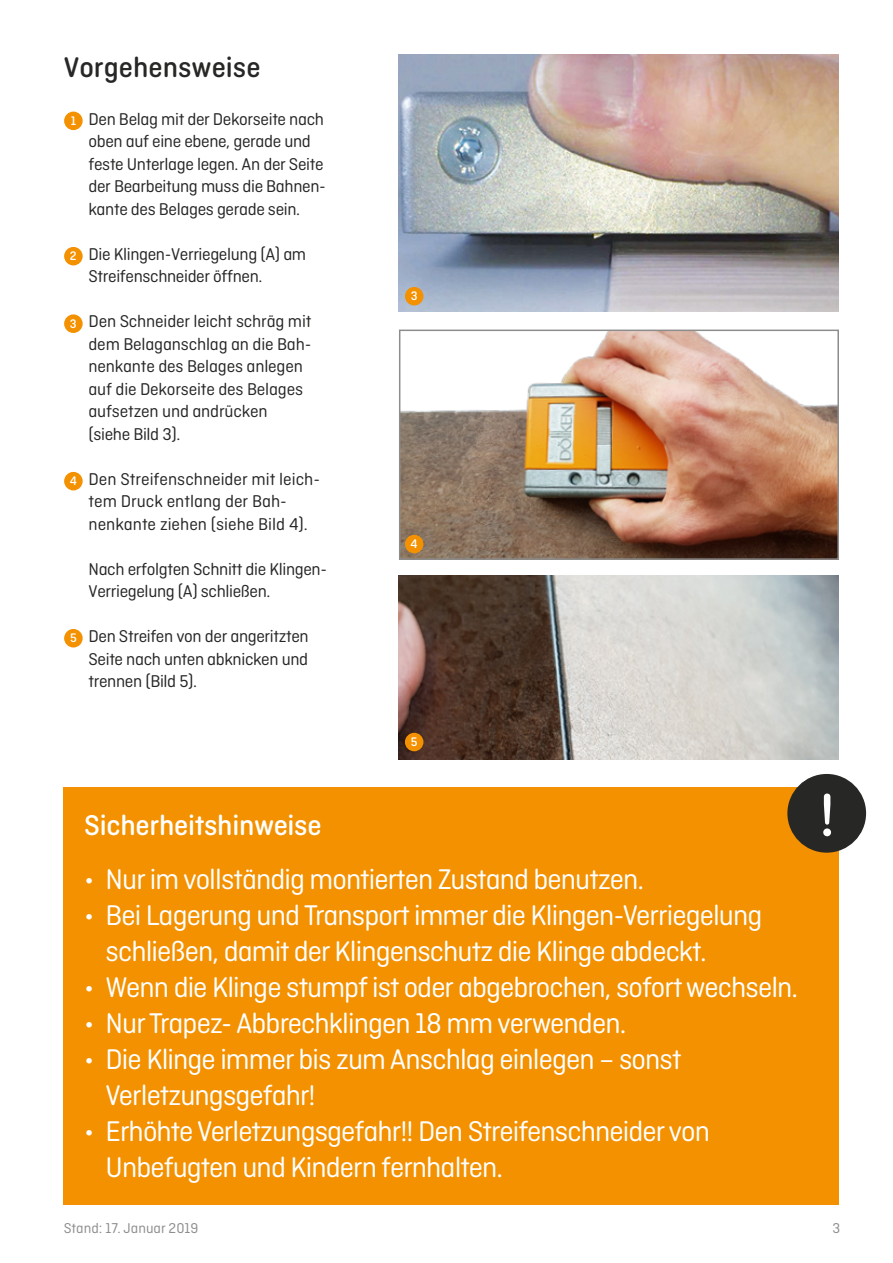
<style>
.page{position:relative;width:893px;height:1263px;background:#fff}
.page>*{position:absolute;margin:0;border:0;box-sizing:border-box;transform-origin:0 0}
.t1{font:500 63.6px "Ciutadella Rounded";color:#fff}
.t2{font:30px/36px "Ciutadella Rounded";letter-spacing:-.03em;color:#fff}
.t3{font:500 30px "Ciutadella Rounded";letter-spacing:-.01em;color:#fff}
.t4{font:500 30px "Ciutadella Rounded";color:#272726}
.t5{font:18px/22.5px "Ciutadella Rounded";letter-spacing:-.02em;color:#272726}
.t6{font:18px/22.5px "Ciutadella Rounded";color:#272726}
.t7{font:15px "Ciutadella Rounded";color:#8d8d8d}
.t8{font:500 13.05px "Ciutadella Rounded";color:#fff}
</style>
<div class="page">
<img style="left:398px;top:54px;width:441px;height:257px">
<img style="left:402px;top:333px;width:434px;height:224px">
<div style="left:399px;top:330px;width:440px;height:230px;border:2px solid #8d8d8d"></div>
<img style="left:398px;top:575px;width:441px;height:184px">
<div style="left:405px;top:535px;width:18px;height:18px;background:#f39100;border-radius:50%"></div>
<div style="left:405px;top:733px;width:18px;height:18px;background:#f39100;border-radius:50%"></div>
<div style="left:64px;top:472px;width:19px;height:18px;background:#f39100;border-radius:50%"></div>
<div style="left:64px;top:629px;width:19px;height:18px;background:#f39100;border-radius:50%"></div>
<div style="left:64px;top:112px;width:19px;height:18px;background:#f39100;border-radius:50%"></div>
<div style="left:64px;top:247px;width:19px;height:18px;background:#f39100;border-radius:50%"></div>
<div style="left:64px;top:314px;width:19px;height:19px;background:#f39100;border-radius:50%"></div>
<div style="left:405px;top:287px;width:18px;height:18px;background:#f39100;border-radius:50%"></div>
<div style="left:64px;top:787px;width:775px;height:418px;background:#f39100"></div>
<div style="left:787px;top:774px;width:79px;height:79px;background:#272726;border-radius:50%"></div>
<h2 class="t4" style="left:64px;top:50px;width:198px">Vorgehensweise</h2>
<p class="t8" style="left:71px;top:113px;width:7px">1</p>
<p class="t8" style="left:70px;top:249px;width:8px">2</p>
<p class="t8" style="left:70px;top:316px;width:8px">3</p>
<p class="t8" style="left:70px;top:474px;width:9px">4</p>
<p class="t8" style="left:70px;top:631px;width:8px">5</p>
<p class="t5" style="left:89px;top:108px;width:239px">Den Belag mit der Dekorseite nach oben auf eine ebene, gerade und feste Unterlage legen. An der Seite der Bearbeitung muss die Bahnen&shy;kante des Belages gerade sein.</p>
<p class="t5" style="left:89px;top:243px;width:219px">Die Klingen-Verriegelung (A) am<br>Streifenschneider öffnen.</p>
<p class="t5" style="left:89px;top:310px;width:224px">Den Schneider leicht schräg mit dem Belaganschlag an die Bah&shy;nenkante des Belages anlegen auf die Dekorseite des Belages aufsetzen und andrücken (siehe Bild 3).</p>
<p class="t6" style="left:89px;top:468px;width:233px">Den Streifenschneider mit leich&shy;tem Druck entlang der Bah&shy;nenkante ziehen (siehe Bild 4).</p>
<p class="t5" style="left:89px;top:558px;width:240px">Nach erfolgten Schnitt die Klingen-<br>Verriegelung (A) schließen.</p>
<p class="t5" style="left:89px;top:625px;width:222px;text-align:justify">Den Streifen von der angeritzten Seite nach unten abknicken und trennen (Bild 5).</p>
<p class="t8" style="left:411px;top:289px;width:8px">3</p>
<p class="t8" style="left:411px;top:536px;width:9px">4</p>
<p class="t8" style="left:411px;top:734px;width:8px">5</p>
<h2 class="t3" style="left:84px;top:808px;width:239px">Sicherheitshinweise</h2>
<h2 class="t2" style="left:84px;top:861px;width:561px">• Nur im vollständig montierten Zustand benutzen.</h2>
<h2 class="t2" style="left:106px;top:897px;width:658px;text-indent:-21px">• Bei Lagerung und Transport immer die Klingen-Verriegelung schließen, damit der Klingenschutz die Klinge abdeckt.</h2>
<h2 class="t2" style="left:84px;top:969px;width:715px">• Wenn die Klinge stumpf ist oder abgebrochen, sofort wechseln.</h2>
<h2 class="t2" style="left:84px;top:1005px;width:543px">• Nur Trapez- Abbrechklingen 18 mm verwenden.</h2>
<h2 class="t2" style="left:106px;top:1041px;width:577px;text-indent:-21px">• Die Klinge immer bis zum Anschlag einlegen – sonst<br>Verletzungsgefahr!</h2>
<h2 class="t2" style="left:106px;top:1113px;width:606px;text-indent:-21px">• Erhöhte Verletzungsgefahr!! Den Streifenschneider von<br>Unbefugten und Kindern fernhalten.</h2>
<h1 class="t1" style="left:819px;top:779px;width:17px">!</h1>
<p class="t7" style="left:64px;top:1220px;width:136px">Stand: 17. Januar 2019</p>
<p class="t7" style="left:833px;top:1220px;width:9px">3</p>
</div>
